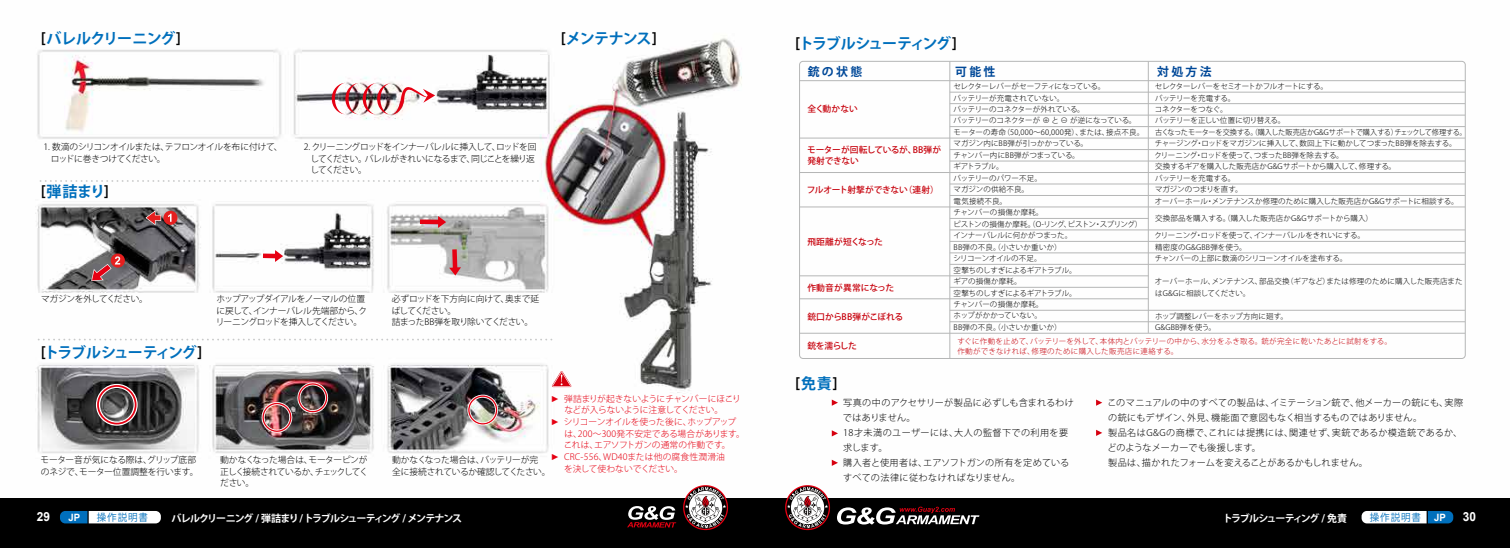
<style>
.page{position:relative;width:1510px;height:548px;background:#fff}
.page>*{position:absolute;margin:0;border:0;box-sizing:border-box;transform-origin:0 0}
.t1{font:700 15px "Koz Go Pro";letter-spacing:-.09em;color:#006fbc}
.t2{font:700 15px "Koz Go Pro";letter-spacing:-.07em;color:#006fbc}
.t3{font:700 15px "Koz Go Pro";letter-spacing:-.045em;color:#006fbc}
.t4{font:500 15px "DIN Pro";color:#000}
.t5{font:700 12.5px "Arial";color:#fff;scale:.95 1}
.t6{font:700 11.88px "Koz Go Pro";letter-spacing:.2em;color:#004898}
.t7{font:700 10.12px "Arial";color:#fff;scale:.95 1}
.t8{font:700 10px "Koz Go Pro";letter-spacing:-.12em;color:#fff}
.t9{font:700 10px "Koz Go Pro";letter-spacing:-.14em;color:#fff}
.t10{font:10px "Koz Go Pro";letter-spacing:.1em;color:#006fbc;scale:.95 1}
.t11{font:300 9.12px/15px "Koz Go Pro";letter-spacing:.03em;color:#000}
.t12{font:300 8.75px/11.2px "Koz Go Pro";letter-spacing:-.05em;color:#000}
.t13{font:300 8.75px/11.2px "Koz Go Pro";letter-spacing:-.01em;color:#e60012}
.t14{font:500 8.75px/11.2px "Koz Go Pro";letter-spacing:-.02em;color:#c7000b}
.t15{font:300 8.75px/11.2px "Koz Go Pro";letter-spacing:-.04em;color:#e60012;text-align:center}
.t16{font:300 8.75px/11.2px "Koz Go Pro";letter-spacing:-.02em;color:#000}
.t17{font:300 8.75px/11.2px "Koz Go Pro";letter-spacing:.02em;color:#e60012}
.t18{font:500 8.75px "Koz Go Pro";color:#c7000b}
.t19{font:500 8.75px "Koz Go Pro";letter-spacing:.02em;color:#c7000b}
.t20{font:300 7.5px/11.5px "Koz Go Pro";letter-spacing:-.005em;color:#000}
.t21{font:300 7.5px/10px "Koz Go Pro";letter-spacing:.03em;color:#c7000b}
.t22{font:300 7.5px/11.5px "Koz Go Pro";letter-spacing:.015em;color:#000}
.t23{font:300 7.5px "Koz Go Pro";letter-spacing:.025em;color:#000}
.s1{font-family:"DIN Pro";font-weight:500;color:#000}
.s2{font-family:"Arial";font-weight:400}
.s3{font-family:"Koz Go Pro";font-weight:700;color:#006fbc}
</style>
<div class="page">
<img style="left:35px;top:38px;width:1431px;height:428px">
<div style="left:0;top:498px;width:1509px;height:49px;background:#000"></div>
<svg style="left:60px;top:511px;width:101px;height:12px"></svg>
<svg style="left:1361px;top:511px;width:92px;height:12px"></svg>
<svg style="left:683px;top:485px;width:45px;height:45px"></svg>
<svg style="left:785px;top:485px;width:45px;height:45px"></svg>
<svg style="left:837px;top:506px;width:142px;height:18px"></svg>
<svg style="left:627px;top:506px;width:49px;height:21px"></svg>
<svg style="left:40px;top:180px;width:501px;height:2px"></svg>
<svg style="left:39px;top:338px;width:513px;height:2px"></svg>
<svg style="left:552px;top:371px;width:19px;height:16px"></svg>
<img style="left:332px;top:73px;width:103px;height:42px">
<svg style="left:263px;top:250px;width:20px;height:12px"></svg>
<svg style="left:420px;top:216px;width:26px;height:12px"></svg>
<svg style="left:449px;top:249px;width:12px;height:26px"></svg>
<svg style="left:831px;top:399px;width:7px;height:6px"></svg>
<svg style="left:1096px;top:399px;width:6px;height:6px"></svg>
<svg style="left:1096px;top:429px;width:6px;height:7px"></svg>
<svg style="left:831px;top:430px;width:7px;height:6px"></svg>
<svg style="left:831px;top:459px;width:7px;height:6px"></svg>
<hr style="left:799px;top:80px;width:665px;height:1px;background:#b5b6b6">
<hr style="left:949px;top:61px;width:1px;height:297px;background:#b5b6b6">
<hr style="left:1147px;top:61px;width:1px;height:272px;background:#b5b6b6">
<hr style="left:949px;top:92px;width:515px;height:1px;background:#b5b6b6">
<hr style="left:949px;top:103px;width:515px;height:1px;background:#b5b6b6">
<hr style="left:949px;top:115px;width:515px;height:1px;background:#b5b6b6">
<hr style="left:949px;top:126px;width:515px;height:1px;background:#b5b6b6">
<hr style="left:799px;top:137px;width:665px;height:1px;background:#b5b6b6">
<hr style="left:799px;top:206px;width:665px;height:1px;background:#b5b6b6">
<hr style="left:949px;top:218px;width:199px;height:1px;background:#b5b6b6">
<hr style="left:799px;top:275px;width:349px;height:1px;background:#b5b6b6">
<hr style="left:949px;top:287px;width:199px;height:1px;background:#b5b6b6">
<hr style="left:799px;top:298px;width:349px;height:1px;background:#b5b6b6">
<hr style="left:949px;top:149px;width:515px;height:1px;background:#b5b6b6">
<hr style="left:949px;top:160px;width:515px;height:1px;background:#b5b6b6">
<hr style="left:799px;top:172px;width:665px;height:1px;background:#b5b6b6">
<hr style="left:949px;top:195px;width:515px;height:1px;background:#b5b6b6">
<hr style="left:949px;top:183px;width:515px;height:1px;background:#b5b6b6">
<hr style="left:949px;top:229px;width:515px;height:1px;background:#b5b6b6">
<hr style="left:949px;top:241px;width:515px;height:1px;background:#b5b6b6">
<hr style="left:949px;top:252px;width:515px;height:1px;background:#b5b6b6">
<hr style="left:949px;top:264px;width:515px;height:1px;background:#b5b6b6">
<hr style="left:949px;top:310px;width:515px;height:1px;background:#b5b6b6">
<hr style="left:949px;top:321px;width:515px;height:1px;background:#b5b6b6">
<hr style="left:799px;top:332px;width:665px;height:1px;background:#b5b6b6">
<svg style="left:163px;top:211px;width:14px;height:14px"></svg>
<svg style="left:168px;top:213px;width:3px;height:9px"></svg>
<svg style="left:144px;top:209px;width:18px;height:17px"></svg>
<svg style="left:111px;top:253px;width:14px;height:14px"></svg>
<svg style="left:90px;top:256px;width:30px;height:26px"></svg>
<svg style="left:467px;top:394px;width:31px;height:31px"></svg>
<svg style="left:96px;top:383px;width:42px;height:42px;background:#795d60"></svg>
<img style="left:260px;top:380px;width:70px;height:54px">
<h1 class="t3" style="left:41px;top:29px;width:142px"><span class="s1">[</span>バレルクリーニング<span class="s1">]</span></h1>
<h1 class="t2" style="left:561px;top:29px;width:98px"><span class="s1">[</span>メンテナンス<span class="s1">]</span></h1>
<p class="t12" style="left:51px;top:141px;width:233px;text-indent:-7px">1. 数滴のシリコンオイルまたは、テフロンオイルを布に付けて、ロッドに巻きつけてください。</p>
<p class="t12" style="left:310px;top:141px;width:228px;text-indent:-7px">2. クリーニングロッドをインナーバレルに挿入して、ロッドを回してください。バレルがきれいになるまで、同じことを繰り返してください。</p>
<h1 class="t2" style="left:41px;top:182px;width:70px"><span class="s1">[</span>弾詰まり<span class="s1">]</span></h1>
<p class="t12" style="left:41px;top:293px;width:108px">マガジンを外してください。</p>
<h1 class="t1" style="left:41px;top:343px;width:163px"><span class="s1">[</span>トラブルシューティング<span class="s1">]</span></h1>
<p class="t12" style="left:216px;top:293px;width:153px">ホップアップダイアルをノーマルの位置に戻して、インナーバレル先端部から、クリーニングロッドを挿入してください。</p>
<p class="t12" style="left:392px;top:293px;width:149px">必ずロッドを下方向に向けて、奥まで延ばしてください。<br>詰まったBB弾を取り除いてください。</p>
<p class="t15" style="left:550px;top:392px;width:192px"><span class="s2">►</span> 弾詰まりが起きないようにチャンバーにほこりなどが入らないように注意してください。</p>
<p class="t13" style="left:564px;top:416px;width:183px;text-indent:-13px"><span class="s2">►</span> シリコーンオイルを使った後に、ホップアップは、200～300発不安定である場合があります。これは、エアソフトガンの通常の作動です。</p>
<p class="t17" style="left:564px;top:451px;width:162px;text-indent:-13px"><span class="s2">►</span> CRC-556、WD40または他の腐食性潤滑油を決して使わないでください。</p>
<p class="t16" style="left:41px;top:454px;width:159px">モーター音が気になる際は、グリップ底部のネジで、モーター位置調整を行います。</p>
<p class="t12" style="left:220px;top:454px;width:150px;text-align:justify">動かなくなった場合は、モーターピンが正しく接続されているか、チェックしてください。</p>
<p class="t12" style="left:392px;top:454px;width:160px">動かなくなった場合は、バッテリーが完<br>全に接続されているか確認してくたさい。</p>
<h1 class="t1" style="left:795px;top:33px;width:163px"><span class="s1">[</span>トラブルシューティング<span class="s1">]</span></h1>
<h3 class="t6" style="left:808px;top:64px;width:56px">銃の状態</h3>
<h3 class="t6" style="left:955px;top:64px;width:42px">可能性</h3>
<h3 class="t6" style="left:1157px;top:64px;width:56px">対処方法</h3>
<p class="t14" style="left:807px;top:103px;width:52px">全く動かない</p>
<p class="t14" style="left:807px;top:144px;width:136px">モーターが回転しているが、BB弾が発射できない</p>
<p class="t14" style="left:806px;top:185px;width:134px">フルオート射撃ができない（連射）</p>
<p class="t14" style="left:807px;top:236px;width:77px">飛距離が短くなった</p>
<p class="t19" style="left:807px;top:282px;width:88px">作動音が異常になった</p>
<p class="t18" style="left:807px;top:310px;width:97px">銃口からBB弾がこぼれる</p>
<p class="t14" style="left:807px;top:341px;width:51px">銃を濡らした</p>
<h1 class="t4" style="left:795px;top:373px;width:44px">[<span class="s3">免責</span>]</h1>
<p class="t20" style="left:953px;top:81px;width:192px">セレクターレバーがセーフティになっている。<br>バッテリーが充電されていない。<br>バッテリーのコネクターが外れている。<br>バッテリーのコネクターが ⊕ と ⊖ が逆になっている。モーターの寿命（50,000～60,000発）、または、接点不良。マガジン内にBB弾が引っかかっている。<br>チャンバー内にBB弾がつまっている。<br>ギアトラブル。<br>バッテリーのパワー不足。<br>マガジンの供給不良。<br>電気接続不良。<br>チャンバーの損傷か摩耗。<br>ピストンの損傷か摩耗。（O-リング、ピストン・スプリング）インナーバレルに何かがつまった。<br>BB弾の不良。（小さいか重いか）<br>シリコーンオイルの不足。<br>空撃ちのしすぎによるギアトラブル。<br>ギアの損傷か摩耗。<br>空撃ちのしすぎによるギアトラブル。<br>チャンバーの損傷か摩耗。<br>ホップがかかっていない。<br>BB弾の不良。（小さいか重いか）</p>
<p class="t20" style="left:1154px;top:81px;width:314px">セレクターレバーをセミオートかフルオートにする。<br>バッテリーを充電する。<br>コネクターをつなぐ。<br>バッテリーを正しい位置に切り替える。<br>古くなったモーターを交換する。（購入した販売店かG&amp;Gサポートで購入する）チェックして修理する。チャージング・ロッドをマガジンに挿入して、数回上下に動かしてつまったBB弾を除去する。<br>クリーニング・ロッドを使って、つまったBB弾を除去する。<br>交換するギアを購入した販売店かG&amp;Gサポートから購入して、修理する。<br>バッテリーを充電する。<br>マガジンのつまりを直す。<br>オーバーホール・メンテナンスか修理のために購入した販売店かG&amp;Gサポートに相談する。</p>
<p class="t23" style="left:1155px;top:214px;width:219px">交換部品を購入する。（購入した販売店かG&amp;Gサポートから購入）</p>
<p class="t20" style="left:1154px;top:230px;width:212px">クリーニング・ロッドを使って、インナーバレルをきれいにする。精密度のG&amp;GBB弾を使う。<br>チャンバーの上部に数滴のシリコーンオイルを塗布する。</p>
<p class="t22" style="left:1154px;top:275px;width:309px">オーバーホール、メンテナンス、部品交換（ギアなど）または修理のために購入した販売店またはG&amp;Gに相談してください。</p>
<p class="t22" style="left:1155px;top:310px;width:135px">ホップ調整レバーをホップ方向に廻す。<br>G&amp;GBB弾を使う。</p>
<p class="t21" style="left:957px;top:336px;width:436px">すぐに作動を止めて、バッテリーを外して、本体内とバッテリーの中から、水分をふき取る。銃が完全に乾いたあとに試射をする。作動ができなければ、修理のために購入した販売店に連絡する。</p>
<p class="t11" style="left:843px;top:395px;width:233px">写真の中のアクセサリーが製品に必ずしも含まれるわけではありません。<br>18才未満のユーザーには、大人の監督下での利用を要求します。<br>購入者と使用者は、エアソフトガンの所有を定めているすべての法律に従わなければなりません。</p>
<p class="t11" style="left:1107px;top:395px;width:357px">このマニュアルの中のすべての製品は、イミテーション銃で、他メーカーの銃にも、実際の銃にもデザイン、外見、機能面で意図もなく相当するものではありません。<br>製品名はG&amp;Gの商標で、これには提携には、関連せず、実銃であるか模造銃であるか、どのようなメーカーでも後援します。<br>製品は、描かれたフォームを変えることがあるかもしれません。</p>
<h2 class="t5" style="left:37px;top:507px;width:16px">29</h2>
<h3 class="t7" style="left:69px;top:509px;width:14px">JP</h3>
<h3 class="t10" style="left:97px;top:510px;width:56px">操作説明書</h3>
<h3 class="t8" style="left:172px;top:511px;width:292px">バレルクリーニング / 弾詰まり / トラブルシューティング / メンテナンス</h3>
<h3 class="t9" style="left:1222px;top:511px;width:126px">トラブルシューティング / 免責</h3>
<h3 class="t10" style="left:1369px;top:510px;width:55px">操作説明書</h3>
<h3 class="t7" style="left:1434px;top:509px;width:14px">JP</h3>
<h2 class="t5" style="left:1462px;top:507px;width:16px">30</h2>
</div>
